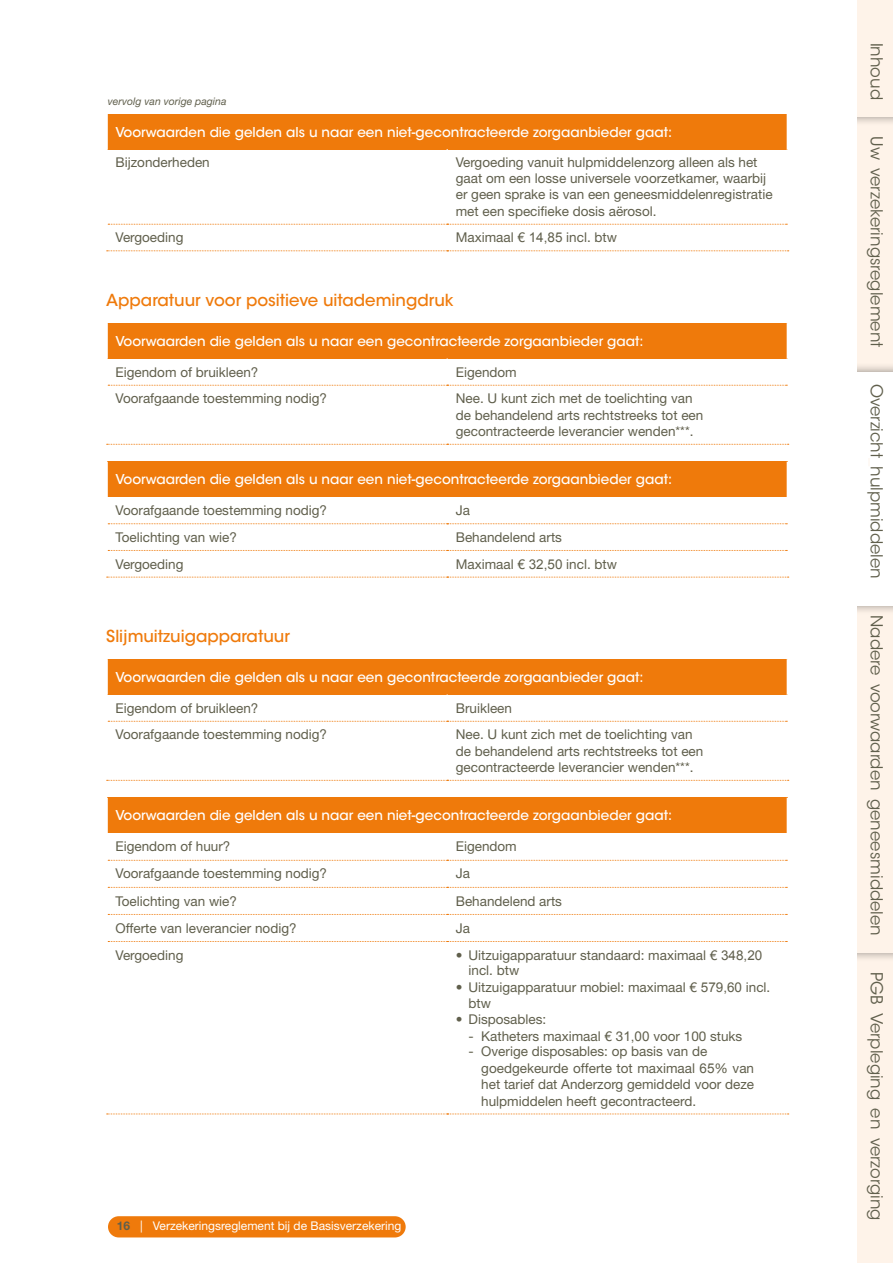
<style>
.page{position:relative;width:893px;height:1263px;background:#fff}
.page>*{position:absolute;margin:0;border:0;box-sizing:border-box;transform-origin:0 0}
.t1{font:16.5px "ITC Avant Garde Std";color:#605f4c}
.t2{font:500 16.5px "ITC Avant Garde Std";color:#ef7a0b}
.t3{font:13.5px/16.2px "Helvetica Neue LT Std";color:#605f4c}
.t4{font:500 13.5px "ITC Avant Garde Std";color:#fff}
.t5{font:12px "Helvetica Neue LT Std";color:#fff}
.t6{font:italic 10.5px "Helvetica Neue LT Std";color:#605f4c}
.s1{font-family:"Arial"}
.s2{font-weight:700;color:#605f4c}
.s3{color:#fef3e9}
</style>
<div class="page">
<div style="left:107px;top:114px;width:680px;height:35px;background:#ef7a0b"></div>
<hr style="left:106px;top:114px;width:2px;height:35px;background:#fff">
<svg style="left:107px;top:224px;width:682px;height:27px"></svg>
<div style="left:107px;top:323px;width:680px;height:36px;background:#ef7a0b"></div>
<hr style="left:106px;top:323px;width:2px;height:36px;background:#fff">
<svg style="left:108px;top:384px;width:680px;height:2px"></svg>
<svg style="left:107px;top:444px;width:682px;height:1px"></svg>
<div style="left:107px;top:462px;width:680px;height:35px;background:#ef7a0b"></div>
<hr style="left:106px;top:462px;width:2px;height:35px;background:#fff">
<svg style="left:107px;top:523px;width:682px;height:55px"></svg>
<div style="left:107px;top:659px;width:680px;height:36px;background:#ef7a0b"></div>
<hr style="left:106px;top:659px;width:2px;height:36px;background:#fff">
<svg style="left:108px;top:720px;width:680px;height:2px"></svg>
<svg style="left:107px;top:780px;width:682px;height:1px"></svg>
<div style="left:107px;top:798px;width:680px;height:35px;background:#ef7a0b"></div>
<hr style="left:106px;top:798px;width:2px;height:35px;background:#fff">
<svg style="left:108px;top:859px;width:680px;height:83px"></svg>
<svg style="left:107px;top:1113px;width:682px;height:1px"></svg>
<div style="left:845px;top:952px;width:48px;height:311px;background:#fef3e9"></div>
<div style="left:845px;top:606px;width:48px;height:346px;background:#fef3e9"></div>
<div style="left:845px;top:117px;width:48px;height:255px;background:#fef3e9"></div>
<div style="left:835px;top:363px;width:58px;height:252px;background:#000;opacity:.4"></div>
<div style="left:845px;top:372px;width:48px;height:234px;background:#fff"></div>
<div style="left:835px;top:0;width:58px;height:126px;background:#000;opacity:.4"></div>
<div style="left:845px;top:0;width:48px;height:117px;background:#fef3e9"></div>
<div style="left:108px;top:1216px;width:298px;height:21px;background:#ef7a0b;border-radius:11px"></div>
<div style="left:829px;top:0;width:28px;height:1263px;background:#fff"></div>
<p class="t6" style="left:108px;top:95px;width:120px">vervolg van vorige pagina</p>
<p class="t4" style="left:116px;top:123px;width:558px">Voorwaarden die gelden als u naar een niet-gecontracteerde zorgaanbieder gaat:</p>
<p class="t3" style="left:116px;top:154px;width:96px">Bijzonderheden</p>
<p class="t3" style="left:456px;top:154px;width:318px">Vergoeding vanuit hulpmiddelenzorg alleen als het gaat om een losse universele voorzetkamer, waarbij er geen sprake is van een geneesmiddelenregistratie met een specifieke dosis aërosol.</p>
<p class="t3" style="left:116px;top:229px;width:69px">Vergoeding</p>
<p class="t3" style="left:456px;top:229px;width:163px">Maximaal € <span class="s1">14,85</span> incl. btw</p>
<p class="t2" style="left:106px;top:290px;width:349px">Apparatuur voor positieve uitademingdruk</p>
<p class="t4" style="left:116px;top:332px;width:529px">Voorwaarden die gelden als u naar een gecontracteerde zorgaanbieder gaat:</p>
<p class="t3" style="left:116px;top:364px;width:144px">Eigendom of bruikleen?</p>
<p class="t3" style="left:456px;top:364px;width:63px">Eigendom</p>
<p class="t3" style="left:116px;top:390px;width:213px">Voorafgaande toestemming nodig?</p>
<p class="t3" style="left:456px;top:390px;width:249px">Nee. U kunt zich met de toelichting van de behandelend arts rechtstreeks tot een gecontracteerde leverancier wenden***.</p>
<p class="t4" style="left:116px;top:471px;width:558px">Voorwaarden die gelden als u naar een niet-gecontracteerde zorgaanbieder gaat:</p>
<p class="t3" style="left:116px;top:502px;width:213px">Voorafgaande toestemming nodig?</p>
<p class="t3" style="left:456px;top:502px;width:16px">Ja</p>
<p class="t3" style="left:116px;top:529px;width:123px">Toelichting van wie?</p>
<p class="t3" style="left:456px;top:529px;width:108px">Behandelend arts</p>
<p class="t3" style="left:116px;top:555px;width:69px">Vergoeding</p>
<p class="t3" style="left:456px;top:555px;width:163px">Maximaal € <span class="s1">32,50</span> incl. btw</p>
<p class="t2" style="left:106px;top:626px;width:185px">Slijmuitzuigapparatuur</p>
<p class="t4" style="left:116px;top:668px;width:529px">Voorwaarden die gelden als u naar een gecontracteerde zorgaanbieder gaat:</p>
<p class="t3" style="left:116px;top:700px;width:144px">Eigendom of bruikleen?</p>
<p class="t3" style="left:456px;top:700px;width:58px">Bruikleen</p>
<p class="t3" style="left:116px;top:726px;width:213px">Voorafgaande toestemming nodig?</p>
<p class="t3" style="left:456px;top:726px;width:249px">Nee. U kunt zich met de toelichting van de behandelend arts rechtstreeks tot een gecontracteerde leverancier wenden***.</p>
<p class="t4" style="left:116px;top:807px;width:558px">Voorwaarden die gelden als u naar een niet-gecontracteerde zorgaanbieder gaat:</p>
<p class="t3" style="left:116px;top:838px;width:116px">Eigendom of huur?</p>
<p class="t3" style="left:456px;top:838px;width:63px">Eigendom</p>
<p class="t3" style="left:116px;top:865px;width:213px">Voorafgaande toestemming nodig?</p>
<p class="t3" style="left:456px;top:865px;width:16px">Ja</p>
<p class="t3" style="left:116px;top:892px;width:123px">Toelichting van wie?</p>
<p class="t3" style="left:456px;top:892px;width:108px">Behandelend arts</p>
<p class="t3" style="left:116px;top:919px;width:183px">Offerte van leverancier nodig?</p>
<p class="t3" style="left:456px;top:919px;width:16px">Ja</p>
<p class="t3" style="left:116px;top:946px;width:69px">Vergoeding</p>
<p class="t3" style="left:468px;top:947px;width:295px;line-height:15.3px;text-indent:-13px">• Uitzuigapparatuur standaard: maximaal € <span class="s1">348,20 </span>incl. btw</p>
<p class="t3" style="left:468px;top:979px;width:303px;text-indent:-13px">• Uitzuigapparatuur mobiel: maximaal € <span class="s1">579,60</span> incl. btw</p>
<p class="t3" style="left:456px;top:1011px;width:92px">• Disposables:</p>
<p class="t3" style="left:468px;top:1028px;width:275px">- Katheters maximaal € 3<span class="s1">1,00</span> voor 100 stuks</p>
<p class="t3" style="left:481px;top:1043px;width:274px;text-indent:-13px">- Overige disposables: op basis van de goedgekeurde offerte tot maximaal <span class="s1">65</span>% van het tarief dat Anderzorg gemiddeld voor deze hulpmiddelen heeft gecontracteerd.</p>
<p class="t5" style="left:117px;top:1219px;width:286px"><span class="s2">16</span> | Verzekeringsreglement bij de Basisverzekering</p>
<p class="t1" style="left:887px;top:43px;width:59px;rotate:90deg">Inhoud</p>
<p class="t1" style="left:887px;top:136px;width:213px;rotate:90deg">Uw<span class="s3">_</span>verzekeringsreglement</p>
<p class="t1" style="left:887px;top:384px;width:197px;rotate:90deg">Overzicht<span class="s3">_</span>hulpmiddelen</p>
<p class="t1" style="left:887px;top:615px;width:322px;rotate:90deg">Nadere<span class="s3">_</span>voorwaarden<span class="s3">_</span>geneesmiddelen</p>
<p class="t1" style="left:887px;top:972px;width:250px;rotate:90deg">PGB<span class="s3">_</span>Verpleging<span class="s3">_</span>en<span class="s3">_</span>verzorging</p>
</div>
